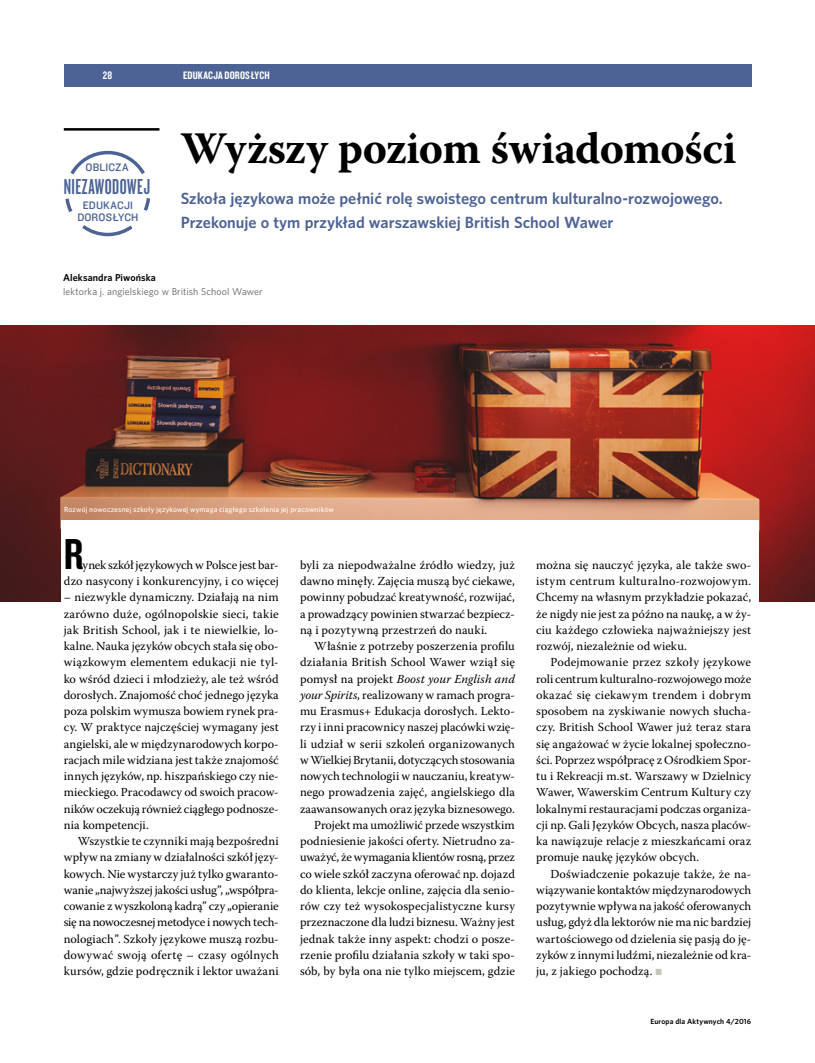
<style>
.page{position:relative;width:815px;height:1063px;background:#fff}
.page>*{position:absolute;margin:0;border:0;box-sizing:border-box;transform-origin:0 0}
.t1{font:700 45px "Warnock Pro";letter-spacing:-.01em;color:#000}
.t2{font:45px "Knockout 49 Liteweight";color:#000}
.t3{font:22.5px "Knockout 47 Bantamweight";letter-spacing:.025em;color:#4d6395}
.t4{font:600 16.25px/23.8px "Whitney";letter-spacing:-.005em;color:#4d6395}
.t5{font:12.25px/16.2px "Warnock Pro";letter-spacing:.005em;color:#000;text-align:justify}
.t6{font:11.25px/12.5px "Knockout 31 Junior Middlewt";letter-spacing:.01em;color:#4d6395;text-align:center}
.t7{font:11.25px "Knockout 49 Liteweight";letter-spacing:.015em;color:#fff}
.t8{font:10px "Whitney";letter-spacing:.01em;color:#616160}
.t9{font:600 10px "Whitney";letter-spacing:.01em;color:#000}
.t10{font:500 7.5px "Whitney";letter-spacing:.025em;color:#fff}
.t11{font:600 7.5px "Whitney";letter-spacing:.02em;color:#000}
.s1{font-style:italic}
.s2{font-family:"Knockout 26 Junior Flywght";font-size:13.12px;color:#c6c6bf}
</style>
<div class="page">
<img style="left:0;top:325px;width:815px;height:276px">
<div style="left:61px;top:520px;width:697px;height:97px;background:#fff"></div>
<div style="left:64px;top:64px;width:687px;height:23px;background:#4d6395"></div>
<hr style="left:64px;top:128px;width:95px;height:3px;background:#000">
<svg style="left:143px;top:198px;width:8px;height:13px"></svg>
<svg style="left:70px;top:150px;width:75px;height:25px"></svg>
<svg style="left:82px;top:225px;width:51px;height:12px"></svg>
<svg style="left:65px;top:198px;width:8px;height:14px"></svg>
<p class="t7" style="left:103px;top:68px;width:11px">28</p>
<p class="t7" style="left:183px;top:68px;width:88px">EDUKACJA DOROSŁYCH</p>
<p class="t6" style="left:86px;top:161px;width:44px">OBLICZA</p>
<h2 class="t3" style="left:64px;top:174px;width:88px">NIEZAWODOWEJ</h2>
<p class="t6" style="left:77px;top:198px;width:63px">EDUKACJI<br>DOROSŁYCH</p>
<h1 class="t1" style="left:181px;top:121px;width:557px">Wyższy poziom świadomości</h1>
<h3 class="t4" style="left:181px;top:186px;width:544px">Szkoła językowa może pełnić rolę swoistego centrum kulturalno-rozwojowego.<br>Przekonuje o tym przykład warszawskiej British School Wawer</h3>
<p class="t9" style="left:63px;top:271px;width:94px">Aleksandra Piwońska</p>
<p class="t8" style="left:63px;top:285px;width:201px">lektorka j. angielskiego w British School Wawer</p>
<p class="t10" style="left:64px;top:505px;width:271px">Rozwój nowoczesnej szkoły językowej wymaga ciągłego szkolenia jej pracowników</p>
<h1 class="t2" style="left:64px;top:525px;width:21px">R</h1>
<p class="t5" style="left:64px;top:556px;width:216px;text-align:right">ynek szkół językowych w Polsce jest bar&shy;dzo nasycony i konkurencyjny, i co więcej</p>
<p class="t5" style="left:64px;top:589px;width:216px">– niezwykle dynamiczny. Działają na nim zarówno duże, ogólnopolskie sieci, takie jak British School, jak i te niewielkie, lo&shy;kalne. Nauka języków obcych stała się obo&shy;wiązkowym elementem edukacji nie tyl&shy;ko wśród dzieci i młodzieży, ale też wśród dorosłych. Znajomość choć jednego języka poza polskim wymusza bowiem rynek pra&shy;cy. W praktyce najczęściej wymagany jest angielski, ale w międzynarodowych korpo&shy;racjach mile widziana jest także znajomość innych języków, np. hiszpańskiego czy nie&shy;mieckiego. Pracodawcy od swoich pracow&shy;ników oczekują również ciągłego podnosze&shy;nia kompetencji.</p>
<p class="t5" style="left:64px;top:833px;width:216px;text-indent:14px">Wszystkie te czynniki mają bezpośredni wpływ na zmiany w działalności szkół języ&shy;kowych. Nie wystarczy już tylko gwaranto&shy;wanie „najwyższej jakości usług”, „współpra&shy;cowanie z wyszkoloną kadrą” czy „opieranie się na nowoczesnej metodyce i nowych tech&shy;nologiach”. Szkoły językowe muszą rozbu&shy;dowywać swoją ofertę – czasy ogólnych kursów, gdzie podręcznik i lektor uważani</p>
<p class="t5" style="left:300px;top:556px;width:216px">byli za niepodważalne źródło wiedzy, już dawno minęły. Zajęcia muszą być ciekawe, powinny pobudzać kreatywność, rozwijać, a prowadzący powinien stwarzać bezpiecz&shy;ną i pozytywną przestrzeń do nauki.</p>
<p class="t5" style="left:300px;top:638px;width:216px;text-align:right">Właśnie z potrzeby poszerzenia profilu działania British School Wawer wziął się pomysł na projekt <span class="s1">Boost your English and your Spirits</span>, realizowany w ramach progra&shy;mu Erasmus+ Edukacja dorosłych. Lekto&shy;rzy i inni pracownicy naszej placówki wzię&shy;li udział w serii szkoleń organizowanych w Wielkiej Brytanii, dotyczących stosowania nowych technologii w nauczaniu, kreatyw&shy;nego prowadzenia zajęć, angielskiego dla zaawansowanych oraz języka biznesowego.<br>Projekt ma umożliwić przede wszystkim podniesienie jakości oferty. Nietrudno za&shy;uważyć, że wymagania klientów rosną, przez co wiele szkół zaczyna oferować np. dojazd do klienta, lekcje online, zajęcia dla senio&shy;rów czy też wysokospecjalistyczne kursy przeznaczone dla ludzi biznesu. Ważny jest jednak także inny aspekt: chodzi o posze&shy;rzenie profilu działania szkoły w taki spo&shy;sób, by była ona nie tylko miejscem, gdzie</p>
<p class="t5" style="left:536px;top:556px;width:216px">można się nauczyć języka, ale także swo&shy;istym centrum kulturalno-rozwojowym.<br>Chcemy na własnym przykładzie pokazać, że nigdy nie jest za późno na naukę, a w ży&shy;ciu każdego człowieka najważniejszy jest rozwój, niezależnie od wieku.</p>
<p class="t5" style="left:536px;top:654px;width:216px;text-indent:14px">Podejmowanie przez szkoły językowe roli centrum kulturalno-rozwojowego może okazać się ciekawym trendem i dobrym sposobem na zyskiwanie nowych słucha&shy;czy. British School Wawer już teraz stara się angażować w życie lokalnej społeczno&shy;ści. Poprzez współpracę z Ośrodkiem Spor&shy;tu i Rekreacji m.st. Warszawy w Dzielnicy Wawer, Wawerskim Centrum Kultury czy lokalnymi restauracjami podczas organiza&shy;cji np. Gali Języków Obcych, nasza placów&shy;ka nawiązuje relacje z mieszkańcami oraz promuje naukę języków obcych.</p>
<p class="t5" style="left:536px;top:865px;width:216px;text-indent:14px">Doświadczenie pokazuje także, że na&shy;wiązywanie kontaktów międzynarodowych pozytywnie wpływa na jakość oferowanych usług, gdyż dla lektorów nie ma nic bardziej wartościowego od dzielenia się pasją do ję&shy;zyków z innymi ludźmi, niezależnie od kra&shy;ju, z jakiego pochodzą. <span class="s2">•</span></p>
<p class="t11" style="left:650px;top:1016px;width:102px">Europa dla Aktywnych 4/2016</p>
</div>
